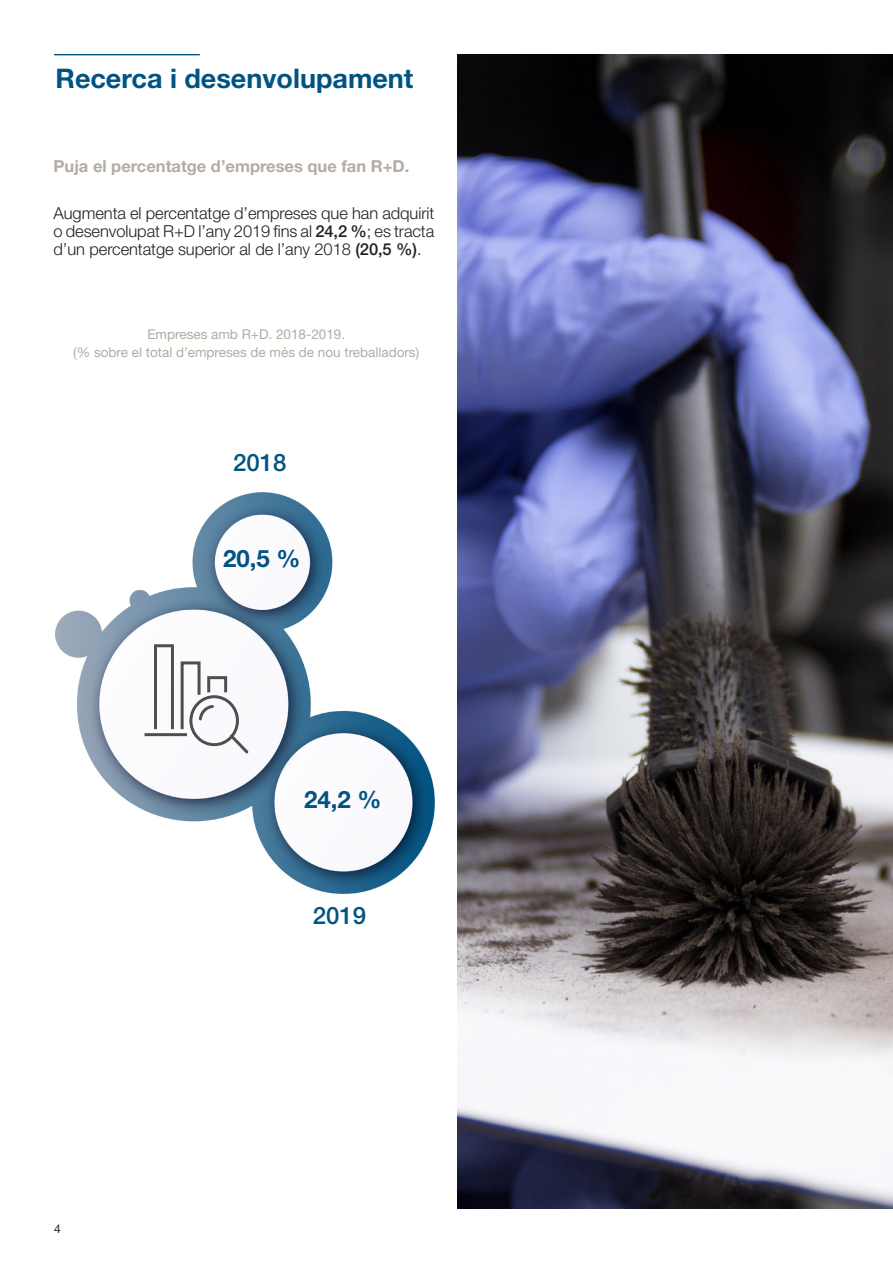
<style>
.page{position:relative;width:893px;height:1263px;background:#fff}
.page>*{position:absolute;margin:0;border:0;box-sizing:border-box;transform-origin:0 0}
.SUBTITULOS{font:700 27px "Helvetica Neue LT Std";color:#005382}
.t1{font:700 24px "Helvetica Neue LT Std";color:#005382}
.t2{font:500 24px "Helvetica Neue LT Std";color:#005382}
.TEXT{font:300 16.5px/18px "Helvetica Neue LT Std";letter-spacing:-.005em;color:#231f20;text-align:justify}
.TEXT-2{font:700 16.5px "Helvetica Neue LT Std";color:#b4aba2}
.TEXT-3{font:13.5px "Helvetica Neue LT Std";color:#b4aba2}
.t3{font:12px "Helvetica Neue LT Std";color:#231f20}
.s1{font-weight:500}
</style>
<div class="page">
<img style="left:457px;top:54px;width:436px;height:1155px">
<hr style="left:54px;top:54px;width:146px;height:1px;background:#005382">
<img style="left:55px;top:492px;width:380px;height:402px">
<hr style="left:145px;top:733px;width:42px;height:3px;background:#4f4f4f">
<svg style="left:153px;top:643px;width:98px;height:113px"></svg>
<p class="SUBTITULOS" style="left:55px;top:62px;width:359px">Recerca i desenvolupament</p>
<p class="TEXT-2" style="left:54px;top:156px;width:357px">Puja el percentatge d’empreses que fan R+D.</p>
<p class="TEXT" style="left:54px;top:204px;width:382px">Augmenta el percentatge d’empreses que han adquirit o desenvolupat R+D l’any 2019 fins al <span class="s1">24,2 %</span>; es tracta d’un percentatge superior al de l’any 2018 <span class="s1">(20,5 %)</span>.</p>
<p class="TEXT-3" style="left:147px;top:326px;width:199px">Empreses amb R+D. 2018-2019.</p>
<p class="TEXT-3" style="left:73px;top:344px;width:347px">(% sobre el total d’empreses de més de nou treballadors)</p>
<p class="t2" style="left:233px;top:448px;width:55px">2018</p>
<p class="t1" style="left:223px;top:543px;width:79px">20,5 %</p>
<p class="t1" style="left:304px;top:785px;width:79px">24,2 %</p>
<p class="t3" style="left:54px;top:1221px;width:8px">4</p>
<p class="t2" style="left:313px;top:901px;width:55px">2019</p>
</div>
